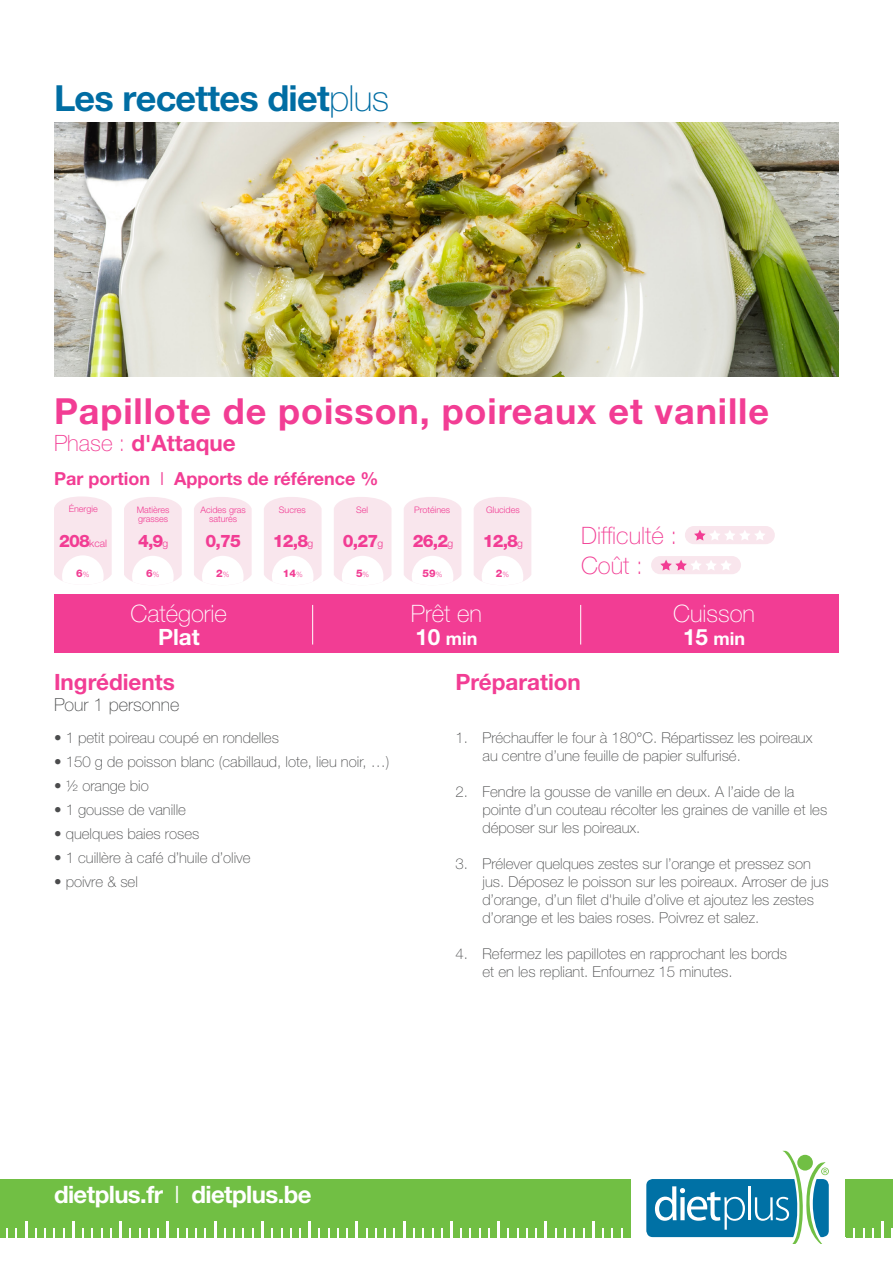
<style>
.page{position:relative;width:893px;height:1263px;background:#fff}
.page>*{position:absolute;margin:0;border:0;box-sizing:border-box;transform-origin:0 0}
.t1{font:700 36px "Helvetica Neue LT Std";letter-spacing:.025em;color:#f23d94}
.t2{font:700 36px "Helvetica Neue LT Pro";letter-spacing:-.02em;color:#006da3}
.t3{font:700 24px "Helvetica Neue LT Pro";letter-spacing:-.025em;color:#fff}
.t4{font:100 24px "Helvetica Neue LT Std";color:#fff}
.t5{font:100 24px "Helvetica Neue LT Std";color:#f23d94}
.t6{font:700 22.5px "Helvetica Neue LT Std";color:#f23d94}
.t7{font:700 22.5px "Helvetica Neue LT Std";color:#fff}
.t8{font:700 18px "Helvetica Neue LT Std";color:#f23d94}
.t9{font:100 18px "Helvetica Neue LT Std";color:#4b4c4d}
.t10{font:700 18px "Helvetica Neue LT Std";color:#fff}
.t11{font:800 17.25px "Helvetica Neue LT Std";letter-spacing:-.05em;color:#f23d94}
.t12{font:100 15px/18px "Helvetica Neue LT Std";color:#4b4c4d}
.t13{font:800 10.5px "Helvetica Neue LT Std";color:#f23d94}
.t14{font:300 10.35px "Helvetica Neue LT Std";color:#f23d94}
.t15{font:300 9px/9px "Helvetica Neue LT Std";color:#f23d94}
.s1{font-weight:100}
.s2{font-weight:300}
.s3{font-weight:800;font-size:17.25px}
.s4{font-weight:300;font-size:7.5px}
.s5{font-weight:300;font-size:10.35px}
.s6{font-size:22.5px}
</style>
<div class="page">
<svg style="left:646px;top:1150px;width:183px;height:93px"></svg>
<div style="left:0;top:1179px;width:631px;height:58px;background:#71bf44"></div>
<div style="left:845px;top:1179px;width:48px;height:58px;background:#71bf44"></div>
<svg style="left:120px;top:1221px;width:2px;height:16px"></svg>
<svg style="left:167px;top:1221px;width:2px;height:16px"></svg>
<svg style="left:148px;top:1228px;width:2px;height:9px"></svg>
<svg style="left:214px;top:1221px;width:2px;height:16px"></svg>
<svg style="left:261px;top:1221px;width:2px;height:16px"></svg>
<svg style="left:309px;top:1221px;width:2px;height:16px"></svg>
<svg style="left:299px;top:1228px;width:2px;height:9px"></svg>
<svg style="left:356px;top:1221px;width:2px;height:16px"></svg>
<svg style="left:403px;top:1221px;width:2px;height:16px"></svg>
<hr style="left:450px;top:1221px;width:3px;height:16px;background:#fff">
<svg style="left:413px;top:1228px;width:2px;height:9px"></svg>
<svg style="left:498px;top:1221px;width:2px;height:16px"></svg>
<svg style="left:545px;top:1221px;width:2px;height:16px"></svg>
<svg style="left:526px;top:1228px;width:2px;height:9px"></svg>
<svg style="left:592px;top:1221px;width:2px;height:16px"></svg>
<svg style="left:564px;top:1228px;width:2px;height:9px"></svg>
<svg style="left:25px;top:1221px;width:2px;height:16px"></svg>
<svg style="left:44px;top:1228px;width:2px;height:9px"></svg>
<svg style="left:6px;top:1228px;width:2px;height:9px"></svg>
<svg style="left:72px;top:1221px;width:2px;height:16px"></svg>
<svg style="left:881px;top:1221px;width:2px;height:16px"></svg>
<img style="left:54px;top:123px;width:785px;height:253px">
<div style="left:54px;top:594px;width:785px;height:59px;background:#f23d94"></div>
<hr style="left:312px;top:605px;width:1px;height:39px;background:#fff">
<hr style="left:580px;top:605px;width:1px;height:39px;background:#fff">
<div style="left:685px;top:526px;width:90px;height:18px;background:#f9e6ed;border-radius:9px"></div>
<svg style="left:694px;top:530px;width:71px;height:11px"></svg>
<div style="left:651px;top:556px;width:90px;height:18px;background:#f9e6ed;border-radius:9px"></div>
<svg style="left:660px;top:560px;width:71px;height:11px"></svg>
<svg style="left:124px;top:497px;width:58px;height:85px"></svg>
<svg style="left:194px;top:497px;width:58px;height:85px"></svg>
<svg style="left:264px;top:497px;width:58px;height:85px"></svg>
<svg style="left:404px;top:497px;width:57px;height:85px"></svg>
<svg style="left:334px;top:497px;width:57px;height:85px"></svg>
<svg style="left:54px;top:496px;width:58px;height:85px"></svg>
<svg style="left:474px;top:497px;width:57px;height:85px"></svg>
<p class="t2" style="left:54px;top:76px;width:336px">Les recettes diet<span class="s1">plus</span></p>
<p class="t1" style="left:54px;top:389px;width:717px">Papillote de poisson, poireaux et vanille</p>
<p class="t6" style="left:54px;top:429px;width:183px"><span class="s1">Phase :</span> d'Attaque</p>
<p class="t8" style="left:54px;top:467px;width:326px">Par portion <span class="s2">I</span> Apports de référence %</p>
<p class="t15" style="left:69px;top:504px;width:31px">Énergie</p>
<p class="t15" style="left:356px;top:505px;width:14px">Sel</p>
<p class="t15" style="left:137px;top:505px;width:34px">Matières grasses</p>
<p class="t15" style="left:279px;top:505px;width:28px">Sucres</p>
<p class="t15" style="left:200px;top:505px;width:47px;text-align:center">Acides gras saturés</p>
<p class="t15" style="left:414px;top:505px;width:38px">Protéines</p>
<p class="t15" style="left:486px;top:505px;width:35px">Glucides</p>
<p class="t14" style="left:59px;top:537px;width:49px"><span class="s3">208</span>kcal</p>
<p class="t13" style="left:76px;top:567px;width:15px">6<span class="s4">%</span></p>
<p class="t11" style="left:138px;top:531px;width:32px">4,9<span class="s5">g</span></p>
<p class="t13" style="left:146px;top:567px;width:15px">6<span class="s4">%</span></p>
<p class="t11" style="left:205px;top:531px;width:37px">0,75</p>
<p class="t13" style="left:216px;top:567px;width:15px">2<span class="s4">%</span></p>
<p class="t11" style="left:273px;top:531px;width:42px">12,8<span class="s5">g</span></p>
<p class="t13" style="left:283px;top:567px;width:21px">14<span class="s4">%</span></p>
<p class="t11" style="left:343px;top:531px;width:42px">0,27<span class="s5">g</span></p>
<p class="t13" style="left:356px;top:567px;width:15px">5<span class="s4">%</span></p>
<p class="t11" style="left:413px;top:531px;width:42px">26,2<span class="s5">g</span></p>
<p class="t13" style="left:423px;top:567px;width:21px">59<span class="s4">%</span></p>
<p class="t11" style="left:483px;top:531px;width:42px">12,8<span class="s5">g</span></p>
<p class="t13" style="left:496px;top:567px;width:15px">2<span class="s4">%</span></p>
<p class="t5" style="left:581px;top:522px;width:98px">Difficulté :</p>
<p class="t5" style="left:581px;top:552px;width:63px">Coût :</p>
<p class="t4" style="left:131px;top:600px;width:98px">Catégorie</p>
<p class="t7" style="left:158px;top:623px;width:43px">Plat</p>
<p class="t4" style="left:411px;top:600px;width:73px">Prêt en</p>
<p class="t10" style="left:415px;top:627px;width:64px"><span class="s6">10</span> min</p>
<p class="t4" style="left:673px;top:600px;width:83px">Cuisson</p>
<p class="t10" style="left:683px;top:628px;width:64px"><span class="s6">15</span> min</p>
<p class="t6" style="left:54px;top:668px;width:122px">Ingrédients</p>
<p class="t9" style="left:54px;top:695px;width:127px">Pour 1 personne</p>
<p class="t12" style="left:54px;top:728px;width:226px">• 1 petit poireau coupé en rondelles</p>
<p class="t12" style="left:54px;top:752px;width:337px">• 150 g de poisson blanc (cabillaud, lote, lieu noir, …)</p>
<p class="t12" style="left:54px;top:776px;width:96px">• ½ orange bio</p>
<p class="t12" style="left:54px;top:800px;width:134px">• 1 gousse de vanille</p>
<p class="t12" style="left:54px;top:824px;width:147px">• quelques baies roses</p>
<p class="t12" style="left:54px;top:848px;width:198px">• 1 cuillère à café d’huile d’olive</p>
<p class="t12" style="left:54px;top:872px;width:85px">• poivre &amp; sel</p>
<p class="t6" style="left:455px;top:668px;width:127px">Préparation</p>
<p class="t12" style="left:482px;top:728px;width:331px;text-indent:-27px">1. Préchauffer le four à 180°C. Répartissez les poireaux au centre d’une feuille de papier sulfurisé.</p>
<p class="t12" style="left:482px;top:782px;width:346px;text-indent:-27px">2. Fendre la gousse de vanille en deux. A l’aide de la pointe d’un couteau récolter les graines de vanille et les déposer sur les poireaux.</p>
<p class="t12" style="left:482px;top:854px;width:348px;text-indent:-27px">3. Prélever quelques zestes sur l’orange et pressez son jus. Déposez le poisson sur les poireaux. Arroser de jus d’orange, d’un filet d'huile d’olive et ajoutez les zestes d’orange et les baies roses. Poivrez et salez.</p>
<p class="t12" style="left:482px;top:944px;width:306px;text-indent:-27px">4. Refermez les papillotes en rapprochant les bords et en les repliant. Enfournez 15 minutes.</p>
<p class="t3" style="left:54px;top:1180px;width:259px">dietplus.fr <span class="s2">I</span> dietplus.be</p>
</div>
